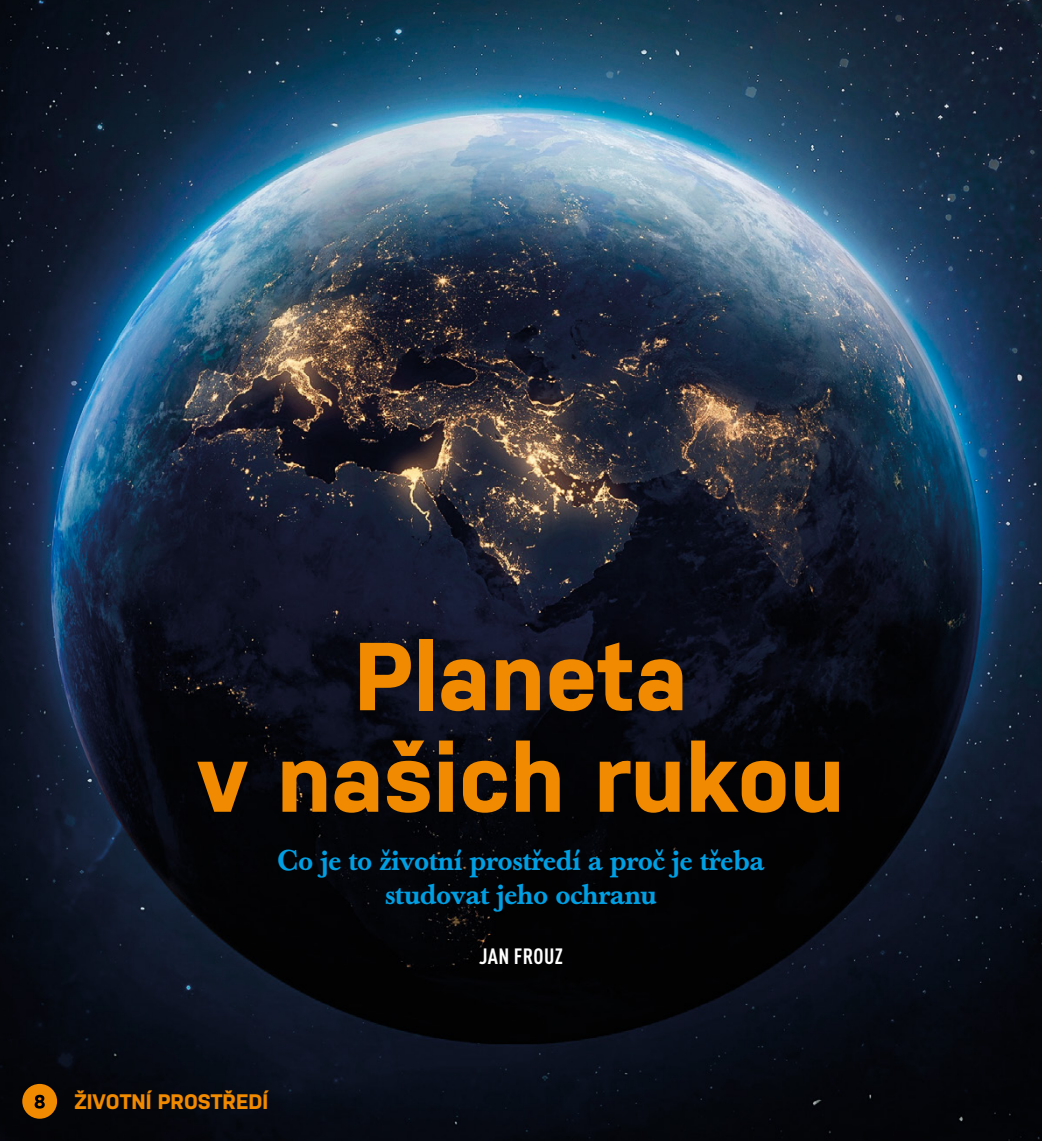
<style>
.page{position:relative;width:1042px;height:1141px;background:#fff}
.page>*{position:absolute;margin:0;border:0;box-sizing:border-box;transform-origin:0 0}
.t1{font:700 96.25px/101.5px "Nudista";color:#f18a00;text-align:center}
.t2{font:500 28px/33.6px "Baskerville Book Pro";color:#009fe3;text-align:center}
.t3{font:700 condensed 21.88px "DIN Pro";letter-spacing:.02em;color:#fff}
.t4{font:700 21px "Nudista";color:#f18a00}
</style>
<div class="page">
<img style="left:0;top:0;width:1042px;height:1141px">
<svg style="left:22px;top:1084px;width:35px;height:35px"></svg>
<h1 class="t1" style="left:197px;top:617px;width:649px">Planeta<br>v našich rukou</h1>
<p class="t2" style="left:278px;top:844px;width:488px">Co je to životní prostředí a proč je třeba studovat jeho ochranu</p>
<p class="t3" style="left:479px;top:939px;width:85px">JAN FROUZ</p>
<p class="t4" style="left:74px;top:1086px;width:195px">ŽIVOTNÍ PROSTŘEDÍ</p>
</div>
